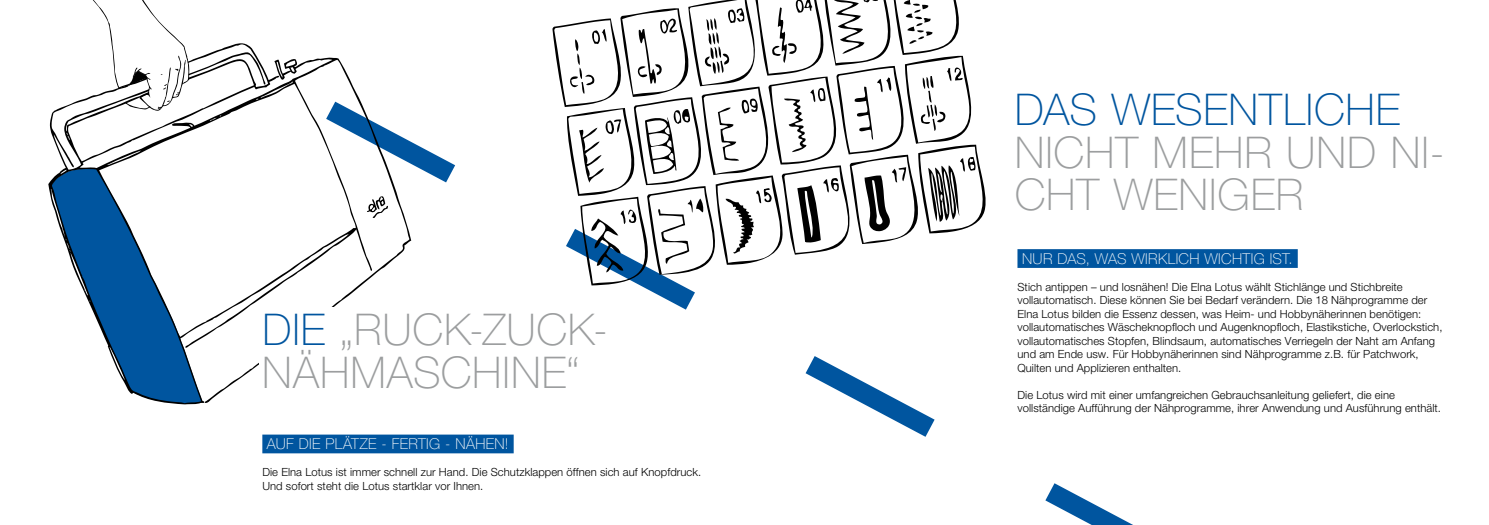
<style>
.page{position:relative;width:1489px;height:525px;background:#fff}
.page>*{position:absolute;margin:0;border:0;box-sizing:border-box;transform-origin:0 0}
.t1{font:100 43.75px/42.5px "Helvetica Neue";letter-spacing:.025em;color:#9c9e9f}
.t2{font:100 43.75px "Helvetica Neue";letter-spacing:.025em;color:#00559f}
.t3{font:100 15px "Helvetica Neue";letter-spacing:.03em;color:#fff}
.t4{font:300 11.25px/13.5px "Helvetica Neue";letter-spacing:.005em;color:#000}
.s1{color:#00559f}
</style>
<div class="page">
<svg style="left:48px;top:43px;width:313px;height:361px"></svg>
<svg style="left:48px;top:0;width:142px;height:111px"></svg>
<svg style="left:552px;top:0;width:434px;height:270px"></svg>
<svg style="left:326px;top:102px;width:369px;height:207px"></svg>
<svg style="left:805px;top:356px;width:326px;height:168px"></svg>
<div style="left:259px;top:306px;width:203px;height:97px;background:#fff"></div>
<div style="left:262px;top:434px;width:251px;height:19px;background:#00559f"></div>
<div style="left:1017px;top:249px;width:280px;height:19px;background:#00559f"></div>
<h1 class="t1" style="left:262px;top:308px;width:347px"><span class="s1">DIE</span> „RUCK-ZUCK-<br>NÄHMASCHIN E“</h1>
<h2 class="t3" style="left:267px;top:435px;width:243px">AUF DIE PLÄTZE - FERTIG - NÄHEN!</h2>
<p class="t4" style="left:262px;top:464px;width:440px">Die Elna Lotus ist immer schnell zur Hand. Die Schutzklappen öffnen sich auf Knopfdruck.<br>Und sofort steht die Lotus startklar vor Ihnen.</p>
<h1 class="t2" style="left:1014px;top:85px;width:387px">DAS WESENTLICHE</h1>
<h1 class="t1" style="left:1014px;top:131px;width:301px">NICHT MEHR UND</h1>
<h1 class="t1" style="left:1390px;top:131px;width:55px">NI-</h1>
<h1 class="t1" style="left:1014px;top:173px;width:290px">CHT WEN IGER</h1>
<h2 class="t3" style="left:1021px;top:250px;width:46px">NUR DAS</h2>
<h2 class="t3" style="left:1085px;top:250px;width:21px">, WAS</h2>
<h2 class="t3" style="left:1131px;top:250px;width:163px">WIRKLICH WICHTIG IST.</h2>
<p class="t4" style="left:1017px;top:279px;width:426px">Stich antippen – und losnähen! Die Elna Lotus wählt Stichlänge und Stichbreite vollautomatisch. Diese können Sie bei Bedarf verändern. Die 18 Nähprogramme der Elna Lotus bilden die Essenz dessen, was Heim- und Hobbynäherinnen benötigen: vollautomatisches Wäscheknopfloch und Augenknopfloch, Elastikstiche, Overlockstich, vollautomatisches Stopfen, Blindsaum, automatisches Verriegeln der Naht am Anfang und am Ende usw. Für Hobbynäherinnen sind Nähprogramme z.B. für Patchwork, Quilten und Applizieren enthalten.</p>
<p class="t4" style="left:1017px;top:387px;width:425px">Die Lotus wird mit einer umfangreichen Gebrauchsanleitung geliefert, die eine vollständige Aufführung der Nähprogramme, ihrer Anwendung und Ausführung enthält.</p>
</div>
